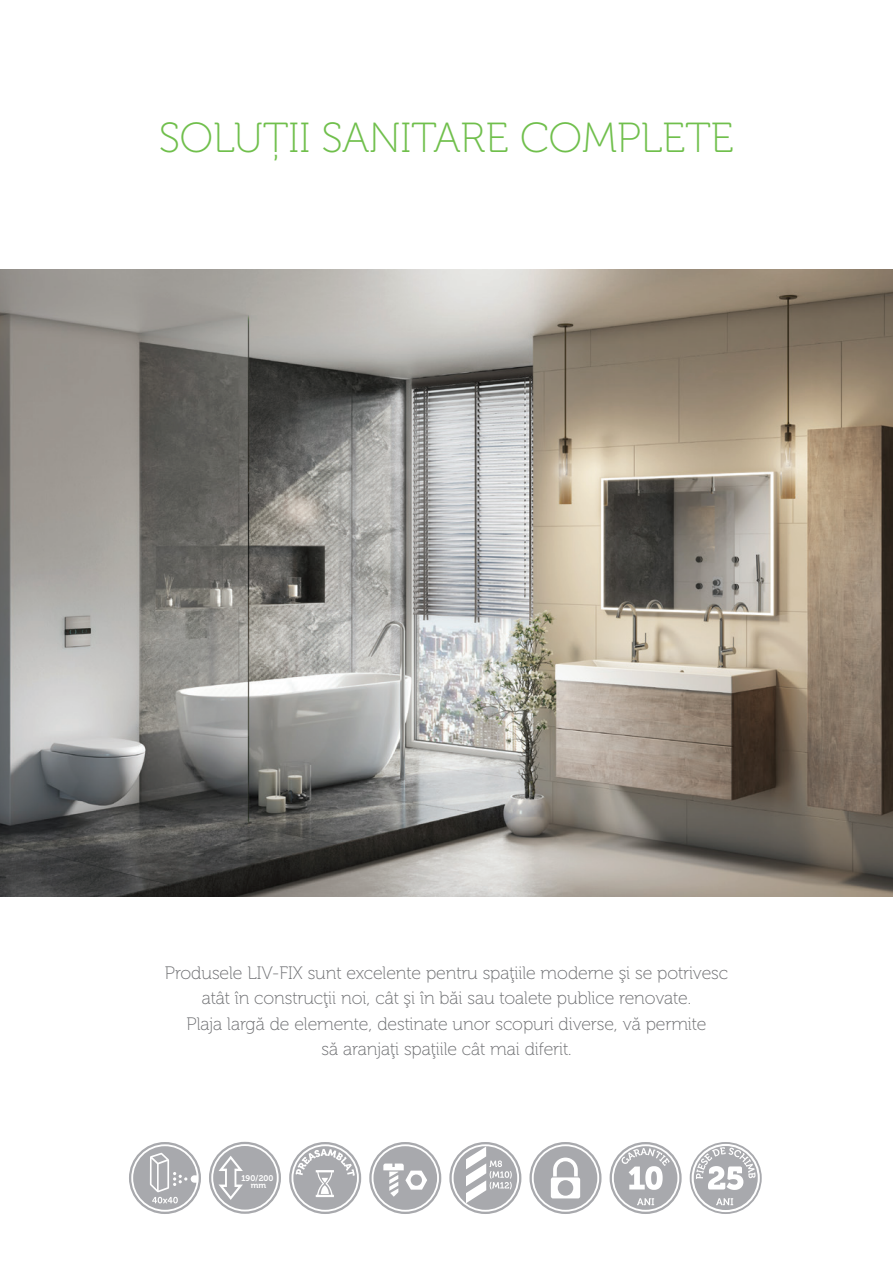
<style>
.page{position:relative;width:893px;height:1263px;background:#fff}
.page>*{position:absolute;margin:0;border:0;box-sizing:border-box;transform-origin:0 0}
.t1{font:42px "Museo Cyrl 100";color:#70bf4c}
.t2{font:18px/25.5px "Museo Cyrl 100";color:#6c6d70;text-align:center}
.t3{font:8.25px/7.5px "Museo Cyrl 700";color:#fff;text-align:center}
</style>
<div class="page">
<img style="left:0;top:269px;width:893px;height:627px">
<svg style="left:289px;top:1142px;width:72px;height:72px"></svg>
<svg style="left:529px;top:1142px;width:72px;height:72px"></svg>
<svg style="left:369px;top:1142px;width:72px;height:72px"></svg>
<svg style="left:449px;top:1142px;width:72px;height:72px"></svg>
<svg style="left:129px;top:1142px;width:72px;height:72px"></svg>
<svg style="left:610px;top:1142px;width:72px;height:72px"></svg>
<svg style="left:690px;top:1142px;width:72px;height:72px"></svg>
<svg style="left:209px;top:1142px;width:72px;height:72px"></svg>
<h1 class="t1" style="left:159px;top:115px;width:576px">SOLUȚII SANITARE COMPLETE</h1>
<p class="t2" style="left:165px;top:960px;width:565px">Produsele LIV-FIX sunt excelente pentru spaţiile moderne şi se potrivesc atât în construcţii noi, cât şi în băi sau toalete publice renovate.<br>Plaja largă de elemente, destinate unor scopuri diverse, vă permite<br>să aranjaţi spaţiile cât mai diferit.</p>
<p class="t3" style="left:241px;top:1174px;width:34px">190/200 mm</p>
</div>
